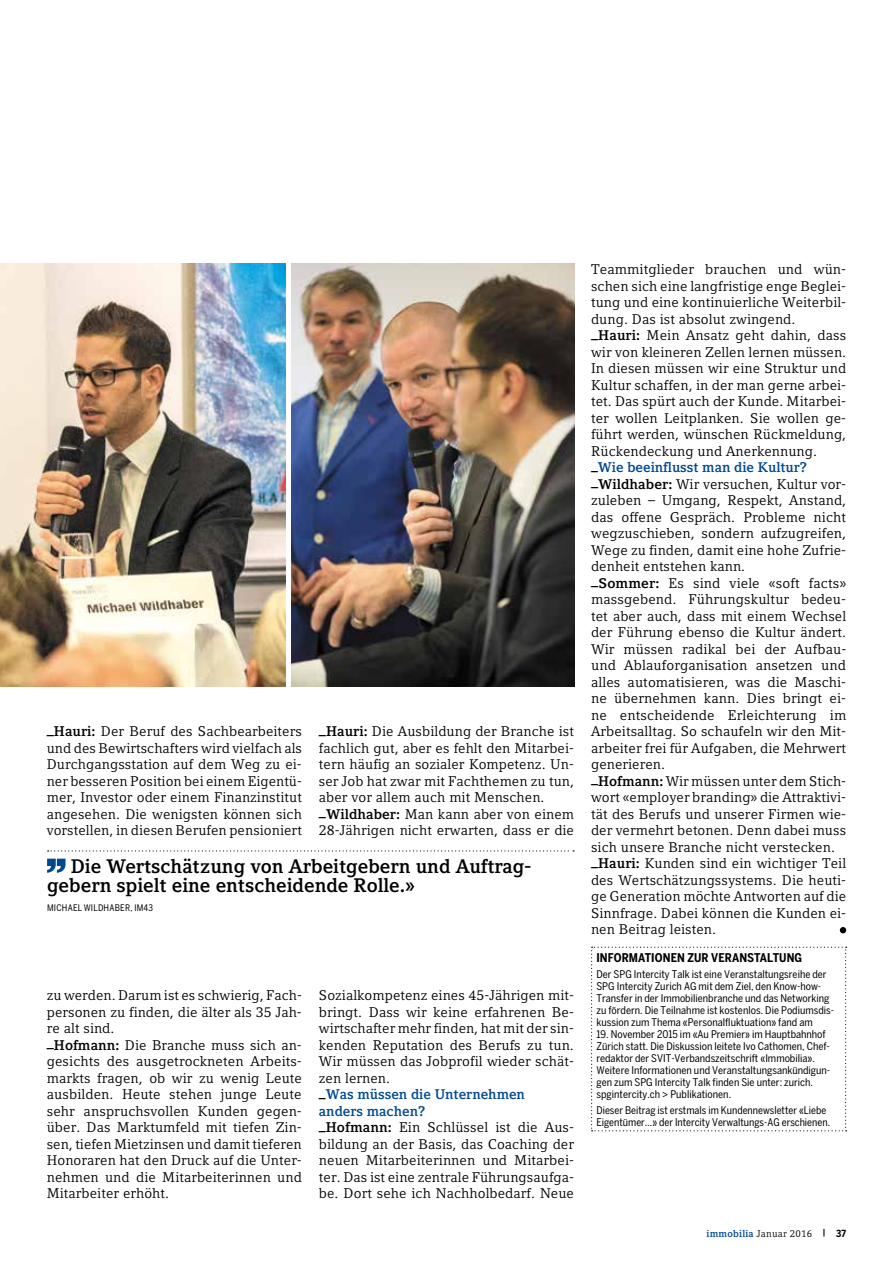
<style>
.page{position:relative;width:893px;height:1263px;background:#fff}
.page>*{position:absolute;margin:0;border:0;box-sizing:border-box;transform-origin:0 0}
.t1{font:700 19.5px/19.5px "Compatil Letter LT Pro";color:#000}
.t2{font:13.95px/16.5px "Compatil Letter LT Pro";letter-spacing:.005em;color:#000}
.t3{font:700 12px "Benton Sans Cond";letter-spacing:.01em;color:#000}
.t4{font:10.5px/12px "Benton Sans Cond";color:#000}
.t5{font:9.75px "Compatil Letter LT Pro";letter-spacing:.025em;color:#000}
.t6{font:9px "Benton Sans Cond";letter-spacing:.025em;color:#000}
.s1{font-weight:700}
.s2{font-weight:700;color:#004893}
.s3{font-family:"Benton Sans Cond";font-weight:700}
</style>
<div class="page">
<svg style="left:591px;top:947px;width:256px;height:184px"></svg>
<svg style="left:840px;top:927px;width:6px;height:6px"></svg>
<svg style="left:48px;top:850px;width:526px;height:1px"></svg>
<svg style="left:47px;top:859px;width:19px;height:14px"></svg>
<img style="left:0;top:264px;width:285px;height:423px">
<img style="left:292px;top:264px;width:282px;height:423px">
<p class="t2" style="left:47px;top:723px;width:257px;text-align:justify"><span class="s1">–Hauri:</span> Der Beruf des Sachbearbeiters und des Bewirtschafters wird vielfach als Durchgangsstation auf dem Weg zu ei&shy;ner besseren Position bei einem Eigentü&shy;mer, Investor oder einem Finanzinstitut angesehen. Die wenigsten können sich vorstellen, in diesen Berufen pensioniert</p>
<p class="t2" style="left:319px;top:723px;width:257px"><span class="s1">–Hauri:</span> Die Ausbildung der Branche ist fachlich gut, aber es fehlt den Mitarbei&shy;tern häufig an sozialer Kompetenz. Un&shy;ser Job hat zwar mit Fachthemen zu tun, aber vor allem auch mit Menschen. <span class="s1">–Wildhaber:</span> Man kann aber von einem 28-Jährigen nicht erwarten, dass er die</p>
<h1 class="t1" style="left:47px;top:856px;width:484px;text-indent:24px">Die Wertschätzung von Arbeitgebern und Auftrag&shy;gebern spielt eine entscheidende Rolle.»</h1>
<p class="t6" style="left:47px;top:902px;width:108px">MICHAEL WILDHABER, IM43</p>
<p class="t2" style="left:47px;top:987px;width:257px">zu werden. Darum ist es schwierig, Fach&shy;personen zu finden, die älter als 35 Jah&shy;re alt sind.<br><span class="s1">–Hofmann:</span> Die Branche muss sich an&shy;gesichts des ausgetrockneten Arbeits&shy;markts fragen, ob wir zu wenig Leute ausbilden. Heute stehen junge Leute sehr anspruchsvollen Kunden gegen&shy;über. Das Marktumfeld mit tiefen Zin&shy;sen, tiefen Mietzinsen und damit tieferen Honoraren hat den Druck auf die Unter&shy;nehmen und die Mitarbeiterinnen und Mitarbeiter erhöht.</p>
<p class="t2" style="left:319px;top:987px;width:257px">Sozialkompetenz eines 45-Jährigen mit&shy;bringt. Dass wir keine erfahrenen Be&shy;wirtschafter mehr finden, hat mit der sin&shy;kenden Reputation des Berufs zu tun.<br>Wir müssen das Jobprofil wieder schät&shy;zen lernen.<br><span class="s1">–</span><span class="s2">Was müssen die Unternehmen<br>anders machen?<br></span><span class="s1">–Hofmann:</span> Ein Schlüssel ist die Aus&shy;bildung an der Basis, das Coaching der neuen Mitarbeiterinnen und Mitarbei&shy;ter. Das ist eine zentrale Führungsaufga&shy;be. Dort sehe ich Nachholbedarf. Neue</p>
<p class="t2" style="left:591px;top:261px;width:257px">Teammitglieder brauchen und wün&shy;schen sich eine langfristige enge Beglei&shy;tung und eine kontinuierliche Weiterbil&shy;dung. Das ist absolut zwingend. <span class="s1">–Hauri:</span> Mein Ansatz geht dahin, dass wir von kleineren Zellen lernen müssen.<br>In diesen müssen wir eine Struktur und Kultur schaffen, in der man gerne arbei&shy;tet. Das spürt auch der Kunde. Mitarbei&shy;ter wollen Leitplanken. Sie wollen ge&shy;führt werden, wünschen Rückmeldung, Rückendeckung und Anerkennung. <span class="s1">–</span><span class="s2">Wie beeinflusst man die Kultur? </span><span class="s1">–Wildhaber:</span> Wir versuchen, Kultur vor&shy;zuleben – Umgang, Respekt, Anstand, das offene Gespräch. Probleme nicht wegzuschieben, sondern aufzugreifen, Wege zu finden, damit eine hohe Zufrie&shy;denheit entstehen kann.<br><span class="s1">–Sommer:</span> Es sind viele «soft facts» massgebend. Führungskultur bedeu&shy;tet aber auch, dass mit einem Wechsel der Führung ebenso die Kultur ändert.<br>Wir müssen radikal bei der Aufbau&shy;und Ablauforganisation ansetzen und alles automatisieren, was die Maschi&shy;ne übernehmen kann. Dies bringt ei&shy;ne entscheidende Erleichterung im Arbeitsalltag. So schaufeln wir den Mit&shy;arbeiter frei für Aufgaben, die Mehrwert generieren.<br><span class="s1">–Hofmann:</span> Wir müssen unter dem Stich&shy;wort «employer branding» die Attraktivi&shy;tät des Berufs und unserer Firmen wie&shy;der vermehrt betonen. Denn dabei muss sich unsere Branche nicht verstecken. <span class="s1">–Hauri:</span> Kunden sind ein wichtiger Teil des Wertschätzungssystems. Die heuti&shy;ge Generation möchte Antworten auf die Sinnfrage. Dabei können die Kunden ei&shy;nen Beitrag leisten.</p>
<p class="t3" style="left:596px;top:950px;width:207px">INFORMATIONEN ZUR VERANSTALTUNG</p>
<p class="t4" style="left:596px;top:968px;width:239px">Der SPG Intercity Talk ist eine Veranstaltungsreihe der SPG Intercity Zurich AG mit dem Ziel, den Know-how-Transfer in der Immobilienbranche und das Networking zu fördern. Die Teilnahme ist kostenlos. Die Podiumsdis&shy;kussion zum Thema «Personalfluktuation» fand am</p>
<p class="t4" style="left:596px;top:1028px;width:235px">19. November 2015 im «Au Premier» im Hauptbahnhof Zürich statt. Die Diskussion leitete Ivo Cathomen, Chef&shy;redaktor der SVIT-Verbandszeitschrift «Immobilia».<br>Weitere Informationen und Veranstaltungsankündigun&shy;gen zum SPG Intercity Talk finden Sie unter: zurich. spgintercity.ch &gt; Publikationen.</p>
<p class="t4" style="left:596px;top:1104px;width:235px">Dieser Beitrag ist erstmals im Kundennewsletter «Liebe<br>Eigentümer…» der Intercity Verwaltungs-AG erschienen.</p>
<p class="t5" style="left:706px;top:1227px;width:141px"><span class="s2">immobilia</span> Januar 2016 <span class="s1">|</span> <span class="s3">37</span></p>
</div>
